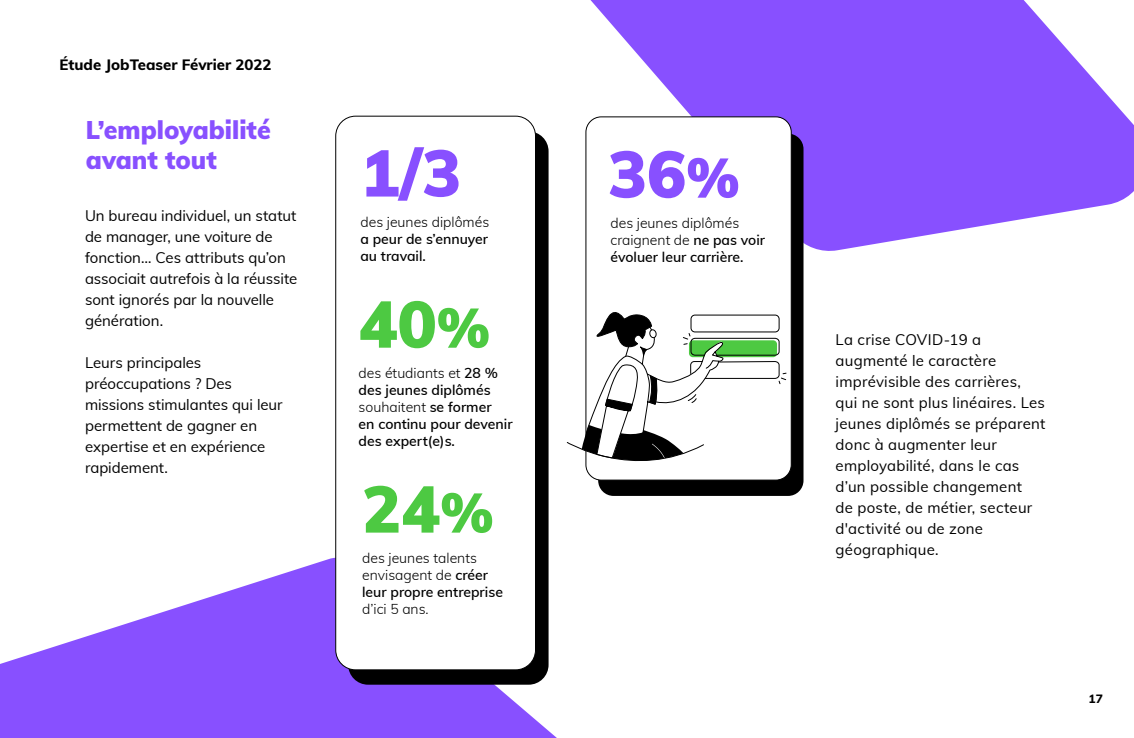
<style>
.page{position:relative;width:1134px;height:738px;background:#fff}
.page>*{position:absolute;margin:0;border:0;box-sizing:border-box;transform-origin:0 0}
.t1{font:900 65px "Muli";color:#8850ff}
.t2{font:900 65px "Muli";color:#4dc942}
.t3{font:900 25px/30px "Muli";color:#8850ff}
.t4{font:15px/21px "Muli";letter-spacing:.005em;color:#000}
.t5{font:800 15px "Muli";color:#000}
.t6{font:600 14px/16.8px "Muli";color:#000}
.t7{font:300 14px/16.8px "Muli";color:#000}
.t8{font:800 12px "Muli";color:#000}
.s1{font-size:55px}
.s2{font-weight:300}
.s3{font-weight:600}
</style>
<div class="page">
<svg style="left:0;top:557px;width:556px;height:180px;fill:#8850ff"></svg>
<svg style="left:381px;top:0;width:753px;height:253px;fill:#8850ff"></svg>
<div style="left:598px;top:133px;width:205px;height:362px;background:#000;border-radius:15px"></div>
<div style="left:586px;top:117px;width:205px;height:362px;background:#fff;border-radius:15px"></div>
<div style="left:348px;top:131px;width:201px;height:553px;background:#000;border-radius:20px"></div>
<div style="left:336px;top:116px;width:199px;height:553px;background:#fff;border-radius:20px"></div>
<div style="left:335px;top:116px;width:201px;height:553px;border:1px solid #000;border-radius:20px"></div>
<svg style="left:567px;top:306px;width:220px;height:175px"></svg>
<p class="t5" style="left:60px;top:53px;width:214px">Étude JobTeaser Février 2022</p>
<h2 class="t3" style="left:86px;top:113px;width:187px">L’employabilité avant tout</h2>
<p class="t4" style="left:85px;top:204px;width:214px">Un bureau individuel, un statut de manager, une voiture de fonction… Ces attributs qu’on associait autrefois à la réussite sont ignorés par la nouvelle génération.</p>
<p class="t4" style="left:85px;top:351px;width:199px">Leurs principales préoccupations ? Des missions stimulantes qui leur permettent de gagner en expertise et en expérience rapidement.</p>
<h1 class="t1" style="left:360px;top:125px;width:102px">1/3</h1>
<p class="t7" style="left:360px;top:213px;width:130px">des jeunes diplômés</p>
<p class="t6" style="left:360px;top:229px;width:129px">a peur de s’ennuyer au travail.</p>
<h1 class="t2" style="left:359px;top:276px;width:133px">40<span class="s1">%</span></h1>
<p class="t6" style="left:359px;top:364px;width:155px"><span class="s2">des étudiants et</span> 28 % des jeunes diplômés <span class="s2">souhaitent</span> se former<br>en continu pour devenir des expert(e)s.</p>
<h1 class="t2" style="left:362px;top:461px;width:133px">24<span class="s1">%</span></h1>
<p class="t7" style="left:362px;top:548px;width:142px">des jeunes talents envisagent de <span class="s3">créer leur propre entreprise</span></p>
<p class="t7" style="left:362px;top:599px;width:68px">d’ici 5 ans.</p>
<h1 class="t1" style="left:608px;top:126px;width:133px">36<span class="s1">%</span></h1>
<p class="t6" style="left:610px;top:214px;width:156px"><span class="s2">des jeunes diplômés craignent de</span> ne pas voir évoluer leur carrière.</p>
<p class="t4" style="left:836px;top:328px;width:211px">La crise COVID-19 a augmenté le caractère imprévisible des carrières, qui ne sont plus linéaires. Les jeunes diplômés se préparent donc à augmenter leur employabilité, dans le cas d’un possible changement<br>de poste, de métier, secteur d'activité ou de zone géographique.</p>
<p class="t8" style="left:1089px;top:689px;width:16px">17</p>
</div>
